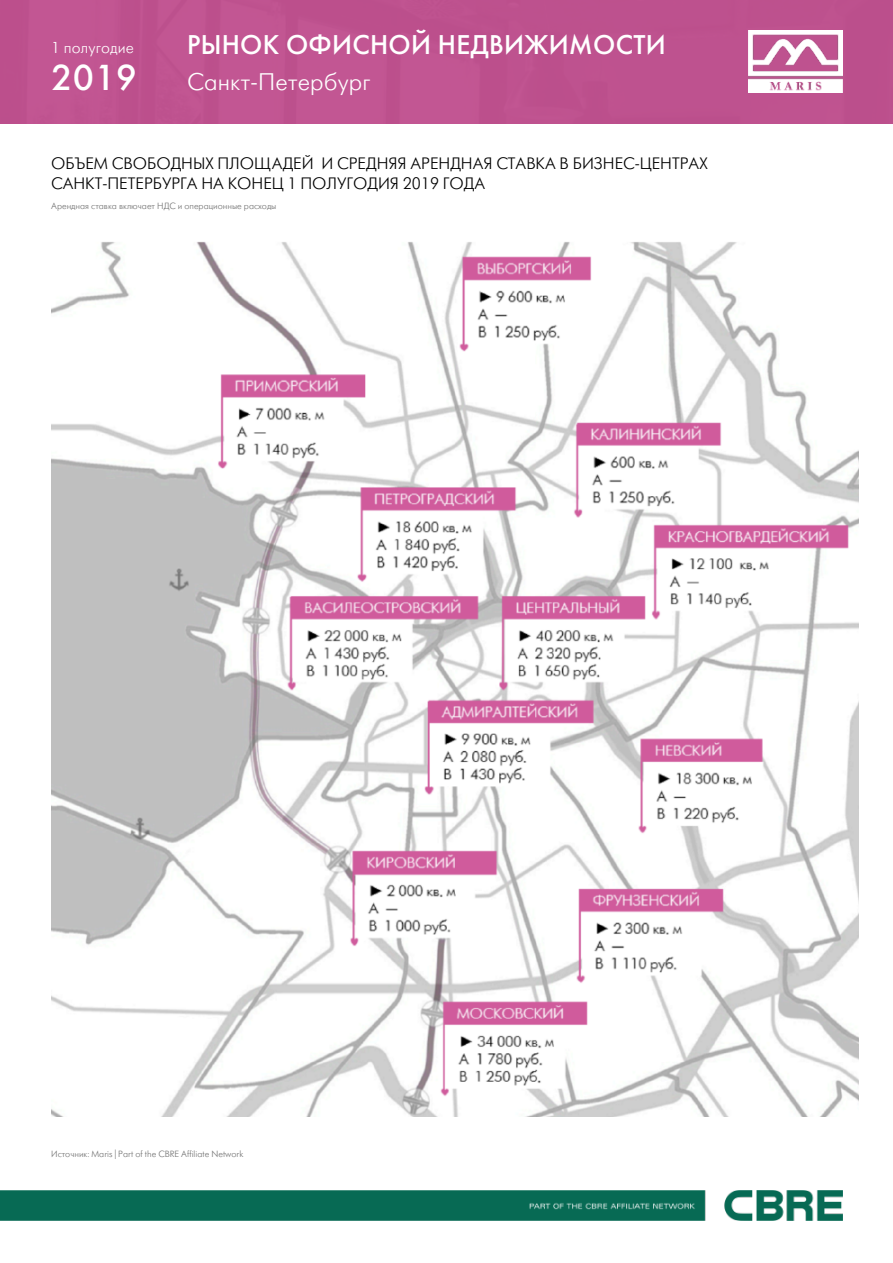
<style>
.page{position:relative;width:893px;height:1263px;background:#fff}
.page>*{position:absolute;margin:0;border:0;box-sizing:border-box;transform-origin:0 0}
.t1{font:36px "Futura Futuris C";color:#fff}
.t2{font:27px "Futura Futuris C";letter-spacing:.01em;color:#fff}
.t3{font:24px "Futura Futuris Light C";letter-spacing:.01em;color:#fff}
.t4{font:16.5px/19.8px "Futura Futuris Light C";color:#000}
.t5{font:15.75px "Futura Futuris Light C";letter-spacing:.01em;color:#fff}
.t6{font:9px "Futura Futuris Light C";color:#727272}
</style>
<div class="page">
<div style="left:0;top:0;width:893px;height:123px;background:#be528f"></div>
<img style="left:0;top:1191px;width:842px;height:29px">
<img style="left:748px;top:31px;width:94px;height:62px">
<img style="left:51px;top:242px;width:808px;height:874px">
<p class="t5" style="left:51px;top:39px;width:84px">1 полугодие</p>
<h1 class="t1" style="left:51px;top:56px;width:88px">2019</h1>
<h2 class="t2" style="left:187px;top:29px;width:480px">РЫНОК ОФИСНОЙ НЕДВИЖИМОСТИ</h2>
<h3 class="t3" style="left:187px;top:70px;width:185px">Санкт-Петербург</h3>
<p class="t4" style="left:51px;top:154px;width:658px">ОБЪЕМ СВОБОДНЫХ ПЛОЩАДЕЙ И СРЕДНЯЯ АРЕНДНАЯ СТАВКА В БИЗНЕС-ЦЕНТРАХ<br>САНКТ-ПЕТЕРБУРГА НА КОНЕЦ 1 ПОЛУГОДИЯ 2019 ГОДА</p>
<p class="t6" style="left:51px;top:201px;width:227px">Арендная ставка включает НДС и операционные расходы</p>
<p class="t6" style="left:51px;top:1149px;width:194px">Источник: Maris | Part of the CBRE Affiliate Network</p>
</div>
